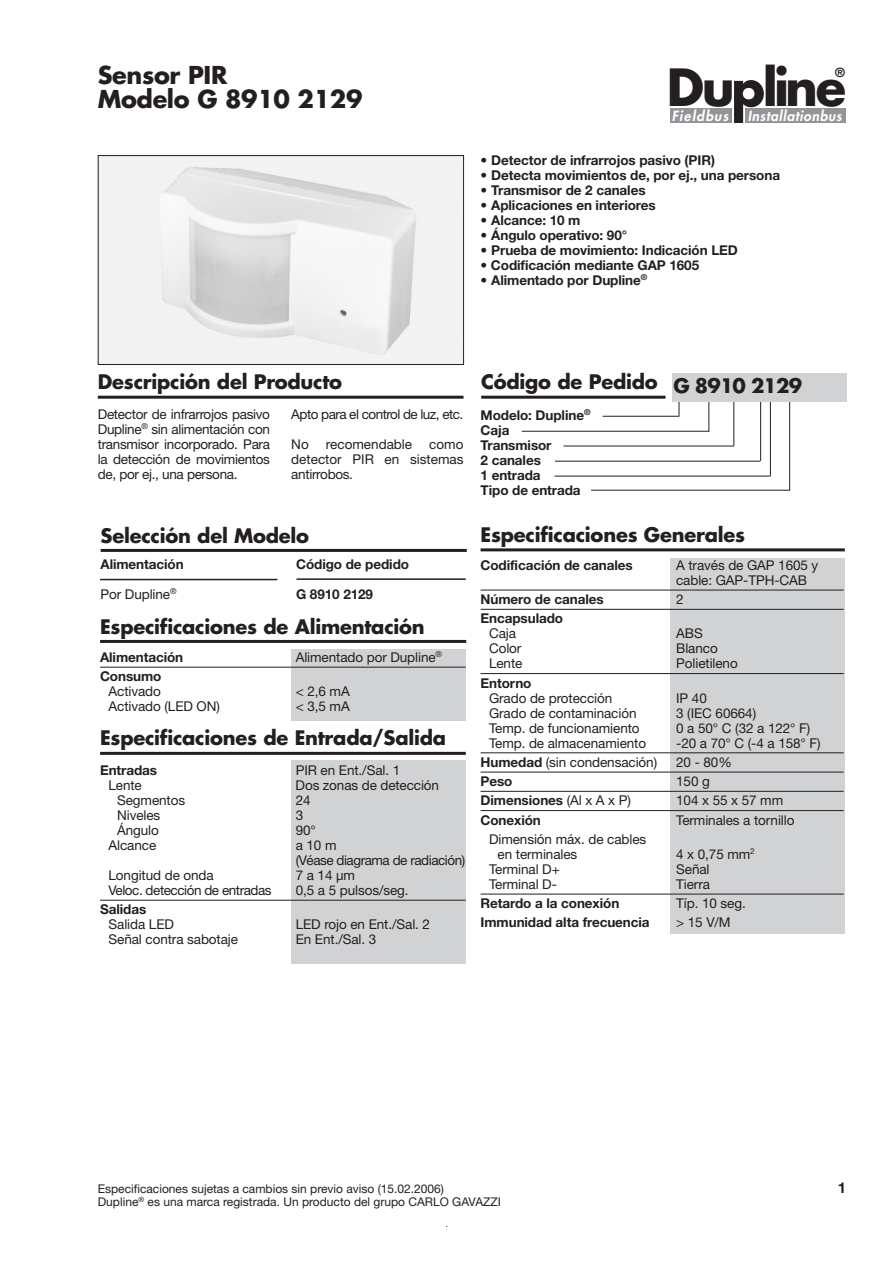
<style>
.page{position:relative;width:893px;height:1263px;background:#fff}
.page>*{position:absolute;margin:0;border:0;box-sizing:border-box;transform-origin:0 0}
.t1{font:700 49.8px "Futura";letter-spacing:-.06em;color:#231f20}
.t2{font:700 24px/24.8px "Futura";letter-spacing:-.015em;color:#231f20}
.t3{font:700 19.5px "Futura";letter-spacing:-.01em;color:#231f20}
.t4{font:700 19.5px "Futura";letter-spacing:-.04em;color:#231f20}
.t5{font:700 15px "Helvetica Neue";color:#231f20}
.t6{font:italic 800 13.65px "Futura";color:#fff}
.t7{font:13.5px/15px "Helvetica Neue";letter-spacing:-.005em;color:#231f20}
.t8{font:700 13.5px/15px "Helvetica Neue";letter-spacing:-.005em;color:#231f20}
.t9{font:13.5px/15px "Helvetica Neue";letter-spacing:-.035em;color:#231f20}
.t10{font:13.5px "Helvetica Neue";letter-spacing:-.04em;color:#231f20}
.t11{font:700 12.3px "Futura";color:#231f20}
.t12{font:12px "Helvetica Neue";color:#231f20}
.s1{font-weight:700}
.s2{font-weight:400}
</style>
<div class="page">
<div style="left:745px;top:108px;width:100px;height:15px;background:#939598"></div>
<div style="left:670px;top:108px;width:62px;height:15px;background:#939598"></div>
<svg style="left:734px;top:80px;width:30px;height:43px"></svg>
<div style="left:291px;top:650px;width:175px;height:71px;background:#d1d2d4"></div>
<hr style="left:789px;top:393px;width:1px;height:97px;background:#231f20">
<hr style="left:770px;top:394px;width:1px;height:82px;background:#231f20">
<hr style="left:760px;top:393px;width:1px;height:68px;background:#231f20">
<hr style="left:733px;top:391px;width:1px;height:55px;background:#231f20">
<hr style="left:708px;top:393px;width:1px;height:38px;background:#231f20">
<svg style="left:679px;top:402px;width:1px;height:15px"></svg>
<hr style="left:481px;top:396px;width:184px;height:3px;background:#231f20">
<hr style="left:98px;top:396px;width:365px;height:3px;background:#231f20">
<hr style="left:602px;top:416px;width:77px;height:1px;background:#231f20">
<hr style="left:563px;top:446px;width:171px;height:1px;background:#231f20">
<hr style="left:522px;top:431px;width:187px;height:1px;background:#231f20">
<hr style="left:555px;top:461px;width:205px;height:1px;background:#231f20">
<hr style="left:554px;top:476px;width:217px;height:1px;background:#231f20">
<hr style="left:591px;top:490px;width:199px;height:1px;background:#231f20">
<hr style="left:101px;top:549px;width:366px;height:3px;background:#231f20">
<hr style="left:100px;top:640px;width:366px;height:3px;background:#231f20">
<hr style="left:100px;top:667px;width:366px;height:1px;background:#231f20">
<div style="left:672px;top:373px;width:174px;height:29px;background:#d1d2d4"></div>
<div style="left:670px;top:558px;width:175px;height:375px;background:#d1d2d4"></div>
<hr style="left:480px;top:548px;width:365px;height:3px;background:#231f20">
<hr style="left:480px;top:590px;width:364px;height:1px;background:#231f20">
<hr style="left:480px;top:609px;width:364px;height:1px;background:#231f20">
<hr style="left:480px;top:673px;width:364px;height:1px;background:#231f20">
<hr style="left:480px;top:752px;width:364px;height:1px;background:#231f20">
<hr style="left:480px;top:772px;width:364px;height:1px;background:#231f20">
<hr style="left:480px;top:791px;width:364px;height:1px;background:#231f20">
<hr style="left:480px;top:810px;width:364px;height:1px;background:#231f20">
<hr style="left:480px;top:894px;width:364px;height:1px;background:#231f20">
<hr style="left:100px;top:579px;width:177px;height:1px;background:#231f20">
<hr style="left:296px;top:578px;width:170px;height:2px;background:#231f20">
<div style="left:291px;top:760px;width:175px;height:204px;background:#d1d2d4"></div>
<hr style="left:100px;top:752px;width:366px;height:3px;background:#231f20">
<hr style="left:100px;top:900px;width:366px;height:1px;background:#231f20">
<img style="left:100px;top:157px;width:362px;height:206px">
<div style="left:98px;top:155px;width:366px;height:210px;border:1px solid #231f20"></div>
<h2 class="t2" style="left:98px;top:64px;width:266px">Sensor PIR<br>Modelo G 8910 2129</h2>
<h1 class="t1" style="left:667px;top:65px;width:181px">Du line</h1>
<p class="t11" style="left:835px;top:67px;width:11px">®</p>
<p class="t6" style="left:672px;top:110px;width:174px">Fieldbus Installationbus</p>
<p class="t8" style="left:481px;top:154px;width:236px">• Detector de infrarrojos pasivo (PIR)</p>
<p class="t8" style="left:481px;top:169px;width:301px">• Detecta movimientos de, por ej., una persona</p>
<p class="t8" style="left:481px;top:184px;width:166px">• Transmisor de 2 canales</p>
<p class="t8" style="left:481px;top:199px;width:177px">• Aplicaciones en interiores</p>
<p class="t8" style="left:481px;top:214px;width:101px">• Alcance: 10 m</p>
<p class="t8" style="left:481px;top:229px;width:148px">• Ángulo operativo: 90°</p>
<p class="t8" style="left:481px;top:244px;width:259px">• Prueba de movimiento: Indicación LED</p>
<p class="t8" style="left:481px;top:259px;width:220px">• Codificación mediante GAP 1605</p>
<p class="t8" style="left:481px;top:274px;width:168px">• Alimentado por Dupline<sup>®</sup></p>
<h3 class="t3" style="left:98px;top:373px;width:246px">Descripción del Producto</h3>
<h3 class="t3" style="left:481px;top:373px;width:178px">Código de Pedido</h3>
<p class="t7" style="left:98px;top:408px;width:174px;text-align:justify">Detector de infrarrojos pasivo Dupline<sup>®</sup> sin alimentación con transmisor incorporado. Para la detección de movimientos de, por ej., una persona.</p>
<p class="t10" style="left:291px;top:409px;width:173px">Apto para el control de luz, etc.</p>
<p class="t7" style="left:291px;top:438px;width:19px">No</p>
<p class="t7" style="left:326px;top:438px;width:88px">recomendable</p>
<p class="t7" style="left:291px;top:438px;width:174px;text-align:justify;text-indent:138px">como detector PIR en sistemas antirrobos.</p>
<p class="t8" style="left:481px;top:408px;width:111px">Modelo: Dupline<sup>®<br></sup>Caja<br>Transmisor<br>2 canales<br>1 entrada<br>Tipo de entrada</p>
<h3 class="t4" style="left:673px;top:377px;width:130px">G 8910 2129</h3>
<h3 class="t3" style="left:101px;top:526px;width:210px">Selección del Modelo</h3>
<p class="t8" style="left:101px;top:558px;width:85px">Alimentación</p>
<p class="t8" style="left:296px;top:558px;width:114px">Código de pedido</p>
<p class="t7" style="left:101px;top:588px;width:78px">Por Dupline<sup>®</sup></p>
<p class="t8" style="left:296px;top:588px;width:78px">G 8910 2129</p>
<h3 class="t3" style="left:100px;top:617px;width:326px">Especificaciones de Alimentación</h3>
<p class="t8" style="left:100px;top:651px;width:85px">Alimentación</p>
<p class="t7" style="left:296px;top:651px;width:148px">Alimentado por Dupline<sup>®</sup></p>
<p class="t8" style="left:100px;top:670px;width:63px">Consumo</p>
<p class="t7" style="left:109px;top:685px;width:54px">Activado</p>
<p class="t7" style="left:296px;top:685px;width:56px">&lt; 2,6 mA</p>
<p class="t7" style="left:109px;top:700px;width:113px">Activado (LED ON)</p>
<p class="t7" style="left:296px;top:700px;width:56px">&lt; 3,5 mA</p>
<h3 class="t3" style="left:100px;top:729px;width:348px">Especificaciones de Entrada/Salida</h3>
<p class="t8" style="left:100px;top:764px;width:59px">Entradas</p>
<p class="t7" style="left:296px;top:764px;width:106px">PIR en Ent./Sal. 1</p>
<p class="t7" style="left:109px;top:779px;width:35px">Lente</p>
<p class="t7" style="left:296px;top:779px;width:145px">Dos zonas de detección</p>
<p class="t7" style="left:117px;top:794px;width:70px">Segmentos</p>
<p class="t7" style="left:296px;top:794px;width:16px">24</p>
<p class="t7" style="left:117px;top:809px;width:45px">Niveles</p>
<p class="t7" style="left:296px;top:809px;width:9px">3</p>
<p class="t7" style="left:117px;top:824px;width:43px">Ángulo</p>
<p class="t7" style="left:296px;top:824px;width:22px">90°</p>
<p class="t7" style="left:109px;top:839px;width:49px">Alcance</p>
<p class="t9" style="left:296px;top:839px;width:171px">a 10 m<br>(Véase diagrama de radiación)</p>
<p class="t7" style="left:109px;top:869px;width:107px">Longitud de onda</p>
<p class="t7" style="left:296px;top:869px;width:61px">7 a 14 µm</p>
<p class="t9" style="left:109px;top:884px;width:165px">Veloc. detección de entradas</p>
<p class="t7" style="left:296px;top:884px;width:114px">0,5 a 5 pulsos/seg.</p>
<p class="t8" style="left:100px;top:903px;width:48px">Salidas</p>
<p class="t7" style="left:109px;top:918px;width:67px">Salida LED</p>
<p class="t7" style="left:296px;top:918px;width:136px">LED rojo en Ent./Sal. 2</p>
<p class="t7" style="left:109px;top:933px;width:131px">Señal contra sabotaje</p>
<p class="t7" style="left:296px;top:933px;width:82px">En Ent./Sal. 3</p>
<h3 class="t3" style="left:480px;top:526px;width:266px">Especificaciones Generales</h3>
<p class="t8" style="left:480px;top:559px;width:154px">Codificación de canales</p>
<p class="t7" style="left:676px;top:559px;width:144px">A través de GAP 1605 y cable: GAP-TPH-CAB</p>
<p class="t8" style="left:480px;top:593px;width:125px">Número de canales</p>
<p class="t7" style="left:676px;top:593px;width:9px">2</p>
<p class="t8" style="left:480px;top:612px;width:84px">Encapsulado</p>
<p class="t7" style="left:489px;top:627px;width:28px">Caja</p>
<p class="t7" style="left:676px;top:627px;width:28px">ABS</p>
<p class="t7" style="left:489px;top:642px;width:34px">Color</p>
<p class="t7" style="left:676px;top:642px;width:43px">Blanco</p>
<p class="t7" style="left:489px;top:657px;width:35px">Lente</p>
<p class="t7" style="left:676px;top:657px;width:63px">Polietileno</p>
<p class="t8" style="left:480px;top:676px;width:52px">Entorno</p>
<p class="t7" style="left:489px;top:692px;width:125px">Grado de protección</p>
<p class="t7" style="left:676px;top:692px;width:32px">IP 40</p>
<p class="t7" style="left:489px;top:707px;width:149px">Grado de contaminación</p>
<p class="t7" style="left:676px;top:707px;width:81px">3 (IEC 60664)</p>
<p class="t7" style="left:489px;top:722px;width:152px">Temp. de funcionamiento</p>
<p class="t7" style="left:676px;top:722px;width:136px">0 a 50° C (32 a 122° F)</p>
<p class="t7" style="left:489px;top:737px;width:159px">Temp. de almacenamiento</p>
<p class="t7" style="left:676px;top:737px;width:146px">-20 a 70° C (-4 a 158° F)</p>
<p class="t7" style="left:480px;top:756px;width:178px"><span class="s1">Humedad</span> (sin condensación)</p>
<p class="t7" style="left:676px;top:756px;width:57px">20 - 80%</p>
<p class="t8" style="left:480px;top:775px;width:33px">Peso</p>
<p class="t7" style="left:676px;top:775px;width:35px">150 g</p>
<p class="t8" style="left:480px;top:794px;width:152px">Dimensiones <span class="s2">(Al x A x P)</span></p>
<p class="t7" style="left:676px;top:794px;width:109px">104 x 55 x 57 mm</p>
<p class="t8" style="left:480px;top:813px;width:62px">Conexión</p>
<p class="t7" style="left:676px;top:814px;width:120px">Terminales a tornillo</p>
<p class="t7" style="left:497px;top:833px;width:150px;text-indent:-9px">Dimensión máx. de cables en terminales</p>
<p class="t7" style="left:676px;top:848px;width:80px">4 x 0,75 mm<sup>2</sup></p>
<p class="t7" style="left:489px;top:863px;width:72px">Terminal D+</p>
<p class="t7" style="left:676px;top:863px;width:35px">Señal</p>
<p class="t7" style="left:489px;top:878px;width:69px">Terminal D-</p>
<p class="t7" style="left:676px;top:878px;width:35px">Tierra</p>
<p class="t8" style="left:480px;top:897px;width:140px">Retardo a la conexión</p>
<p class="t7" style="left:676px;top:897px;width:71px">Típ. 10 seg.</p>
<p class="t8" style="left:480px;top:916px;width:171px">Immunidad alta frecuencia</p>
<p class="t7" style="left:676px;top:916px;width:56px">&gt; 15 V/M</p>
<p class="t12" style="left:98px;top:1184px;width:348px">Especificaciones sujetas a cambios sin previo aviso (15.02.2006)</p>
<p class="t5" style="left:838px;top:1182px;width:10px">1</p>
<p class="t12" style="left:98px;top:1198px;width:405px">Dupline<sup>®</sup> es una marca registrada. Un producto del grupo CARLO GAVAZZI</p>
</div>
